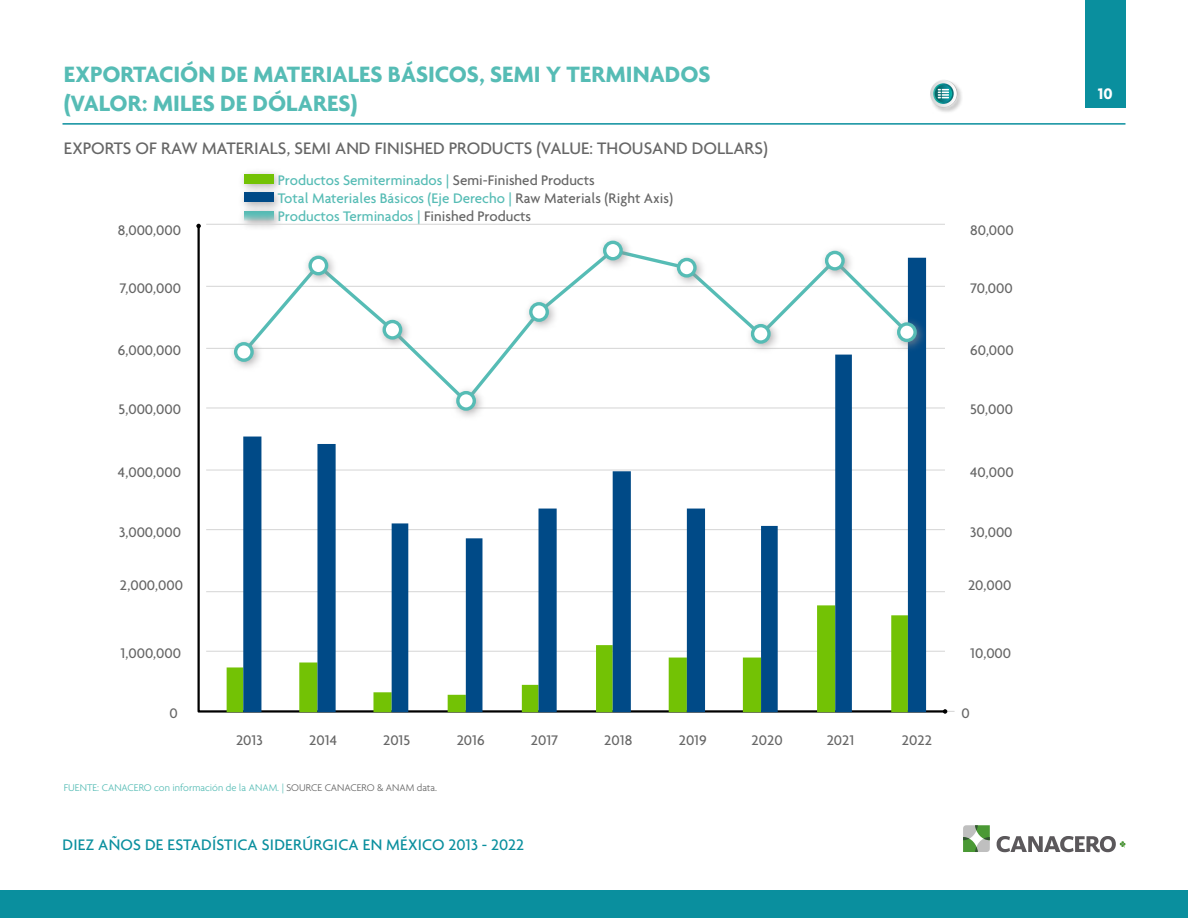
<style>
.page{position:relative;width:1188px;height:918px;background:#fff}
.page>*{position:absolute;margin:0;border:0;box-sizing:border-box;transform-origin:0 0}
.t1{font:700 24px/28.8px "Agenda";color:#56bcb5}
.t2{font:500 18px "Agenda";color:#666}
.t3{font:500 16.5px "Agenda";letter-spacing:.015em;color:#0a8f9e}
.t4{font:700 16.5px "Agenda";color:#fff}
.t5{font:500 15px "Agenda";color:#666}
.t6{font:500 15px/18px "Agenda";color:#56bcb5}
.t7{font:300 10.5px "Agenda";color:#56bcb5}
.s1{color:#666}
</style>
<div class="page">
<div style="left:1085px;top:0;width:40px;height:108px;background:#0a8f9e"></div>
<hr style="left:63px;top:123px;width:1062px;height:2px;background:#0a8f9e">
<svg style="left:963px;top:825px;width:27px;height:27px"></svg>
<svg style="left:997px;top:836px;width:129px;height:17px"></svg>
<div style="left:0;top:891px;width:1188px;height:27px;background:#0a8f9e"></div>
<div style="left:929px;top:80px;width:35px;height:34px;background:#000;opacity:.3"></div>
<svg style="left:929px;top:80px;width:28px;height:28px"></svg>
<div style="left:238px;top:206px;width:45px;height:25px;background:#918e90;opacity:.7"></div>
<svg style="left:244px;top:213px;width:30px;height:8px"></svg>
<div style="left:238px;top:187px;width:45px;height:26px;background:#918e90;opacity:.7"></div>
<div style="left:244px;top:193px;width:30px;height:9px;background:#004a87"></div>
<div style="left:238px;top:169px;width:45px;height:25px;background:#918e90;opacity:.7"></div>
<div style="left:244px;top:174px;width:30px;height:10px;background:#73c205"></div>
<hr style="left:211px;top:711px;width:744px;height:1px;background:#d9d9d9">
<svg style="left:197px;top:225px;width:748px;height:488px"></svg>
<svg style="left:943px;top:709px;width:4px;height:5px"></svg>
<svg style="left:196px;top:224px;width:5px;height:4px"></svg>
<hr style="left:206px;top:224px;width:739px;height:1px;background:#d9d9d9">
<hr style="left:206px;top:286px;width:739px;height:1px;background:#d9d9d9">
<hr style="left:206px;top:348px;width:739px;height:1px;background:#d9d9d9">
<hr style="left:206px;top:407px;width:739px;height:2px;background:#d9d9d9">
<hr style="left:206px;top:469px;width:739px;height:2px;background:#d9d9d9">
<hr style="left:206px;top:529px;width:739px;height:1px;background:#d9d9d9">
<hr style="left:206px;top:591px;width:739px;height:1px;background:#d9d9d9">
<hr style="left:206px;top:651px;width:739px;height:1px;background:#d9d9d9">
<svg style="left:227px;top:605px;width:16px;height:107px"></svg>
<svg style="left:243px;top:258px;width:683px;height:454px"></svg>
<svg style="left:239px;top:247px;width:673px;height:159px"></svg>
<div style="left:228px;top:336px;width:36px;height:36px;background:#918e90;opacity:.7"></div>
<svg style="left:236px;top:344px;width:16px;height:16px"></svg>
<div style="left:234px;top:342px;width:20px;height:20px;border:3px solid #56bcb5;border-radius:50%"></div>
<div style="left:303px;top:250px;width:36px;height:36px;background:#918e90;opacity:.7"></div>
<svg style="left:310px;top:257px;width:17px;height:17px"></svg>
<div style="left:308px;top:256px;width:20px;height:19px;border:3px solid #56bcb5;border-radius:50%"></div>
<div style="left:377px;top:314px;width:36px;height:36px;background:#918e90;opacity:.7"></div>
<svg style="left:384px;top:322px;width:17px;height:16px"></svg>
<div style="left:383px;top:320px;width:19px;height:20px;border:3px solid #56bcb5;border-radius:50%"></div>
<div style="left:450px;top:385px;width:36px;height:36px;background:#918e90;opacity:.7"></div>
<svg style="left:458px;top:393px;width:16px;height:16px"></svg>
<div style="left:456px;top:391px;width:20px;height:20px;border:3px solid #56bcb5;border-radius:50%"></div>
<div style="left:523px;top:296px;width:36px;height:36px;background:#918e90;opacity:.7"></div>
<svg style="left:531px;top:304px;width:16px;height:16px"></svg>
<div style="left:529px;top:302px;width:20px;height:20px;border:3px solid #56bcb5;border-radius:50%"></div>
<div style="left:597px;top:235px;width:36px;height:36px;background:#918e90;opacity:.7"></div>
<svg style="left:605px;top:242px;width:16px;height:17px"></svg>
<div style="left:603px;top:241px;width:20px;height:19px;border:3px solid #56bcb5;border-radius:50%"></div>
<div style="left:671px;top:252px;width:36px;height:36px;background:#918e90;opacity:.7"></div>
<svg style="left:679px;top:259px;width:16px;height:17px"></svg>
<div style="left:677px;top:258px;width:20px;height:20px;border:3px solid #56bcb5;border-radius:50%"></div>
<div style="left:745px;top:318px;width:36px;height:36px;background:#918e90;opacity:.7"></div>
<svg style="left:753px;top:326px;width:16px;height:16px"></svg>
<div style="left:751px;top:324px;width:20px;height:20px;border:3px solid #56bcb5;border-radius:50%"></div>
<div style="left:819px;top:245px;width:36px;height:36px;background:#918e90;opacity:.7"></div>
<svg style="left:827px;top:252px;width:16px;height:17px"></svg>
<div style="left:825px;top:251px;width:20px;height:20px;border:3px solid #56bcb5;border-radius:50%"></div>
<div style="left:891px;top:317px;width:36px;height:36px;background:#918e90;opacity:.7"></div>
<svg style="left:899px;top:324px;width:16px;height:16px"></svg>
<div style="left:897px;top:322px;width:20px;height:20px;border:3px solid #56bcb5;border-radius:50%"></div>
<h1 class="t1" style="left:64px;top:60px;width:648px">EXPORTACIÓN DE MATERIALES BÁSICOS, SEMI Y TERMINADOS (VALOR: MILES DE DÓLARES)</h1>
<p class="t2" style="left:64px;top:137px;width:706px">EXPORTS OF RAW MATERIALS, SEMI AND FINISHED PRODUCTS (VALUE: THOUSAND DOLLARS)</p>
<p class="t6" style="left:278px;top:171px;width:397px">Productos Semiterminados | <span class="s1">Semi-Finished Products<br></span>Total Materiales Básicos (Eje Derecho | <span class="s1">Raw Materials (Right Axis)<br></span>Productos Terminados | <span class="s1">Finished Products</span></p>
<p class="t5" style="left:118px;top:221px;width:65px">8,000,000</p>
<p class="t5" style="left:970px;top:221px;width:45px">80,000</p>
<p class="t5" style="left:120px;top:279px;width:63px">7,000,000</p>
<p class="t5" style="left:970px;top:279px;width:44px">70,000</p>
<p class="t5" style="left:118px;top:341px;width:65px">6,000,000</p>
<p class="t5" style="left:970px;top:341px;width:45px">60,000</p>
<p class="t5" style="left:119px;top:400px;width:64px">5,000,000</p>
<p class="t5" style="left:970px;top:400px;width:44px">50,000</p>
<p class="t5" style="left:118px;top:463px;width:65px">4,000,000</p>
<p class="t5" style="left:970px;top:463px;width:45px">40,000</p>
<p class="t5" style="left:119px;top:523px;width:64px">3,000,000</p>
<p class="t5" style="left:970px;top:523px;width:44px">30,000</p>
<p class="t5" style="left:120px;top:576px;width:65px">2,000,000</p>
<p class="t5" style="left:968px;top:576px;width:45px">20,000</p>
<p class="t5" style="left:120px;top:644px;width:62px">1,000,000</p>
<p class="t5" style="left:970px;top:644px;width:43px">10,000</p>
<p class="t5" style="left:169px;top:704px;width:10px">0</p>
<p class="t5" style="left:961px;top:704px;width:10px">0</p>
<p class="t5" style="left:236px;top:731px;width:28px">2013</p>
<p class="t5" style="left:309px;top:731px;width:29px">2014</p>
<p class="t5" style="left:383px;top:731px;width:29px">2015</p>
<p class="t5" style="left:457px;top:731px;width:30px">2016</p>
<p class="t5" style="left:531px;top:731px;width:29px">2017</p>
<p class="t5" style="left:604px;top:731px;width:30px">2018</p>
<p class="t5" style="left:679px;top:731px;width:30px">2019</p>
<p class="t5" style="left:752px;top:731px;width:33px">2020</p>
<p class="t5" style="left:827px;top:731px;width:29px">2021</p>
<p class="t5" style="left:902px;top:731px;width:31px">2022</p>
<p class="t7" style="left:64px;top:781px;width:375px">FUENTE: CANACERO con información de la ANAM. | <span class="s1">SOURCE CANACERO &amp; ANAM data.</span></p>
<p class="t3" style="left:63px;top:835px;width:463px">DIEZ AÑOS DE ESTADÍSTICA SIDERÚRGICA EN MÉXICO 2013 - 2022</p>
<p class="t4" style="left:1098px;top:83px;width:16px">10</p>
</div>
